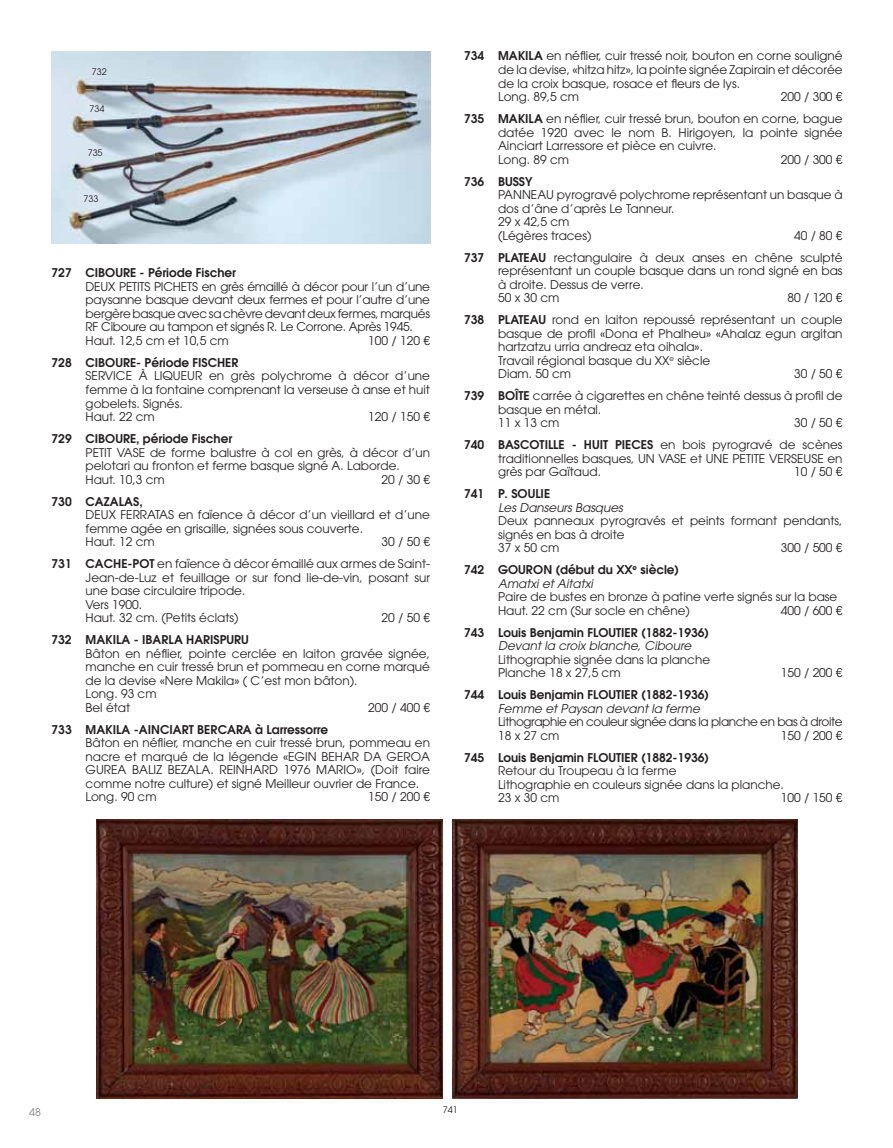
<style>
.page{position:relative;width:893px;height:1148px;background:#fff}
.page>*{position:absolute;margin:0;border:0;box-sizing:border-box;transform-origin:0 0}
.t1{font:12px/13.5px "ITC Avant Garde Pro";color:#231f20}
.t2{font:600 12px/13.5px "ITC Avant Garde Pro";color:#231f20}
.t3{font:12px/13.5px "ITC Avant Garde Pro";letter-spacing:-.02em;color:#231f20}
.t4{font:italic 12px "ITC Avant Garde Pro";color:#231f20}
.t5{font:12px/13.5px "ITC Avant Garde Pro";letter-spacing:-.03em;color:#231f20}
.t6{font:10.5px "ITC Avant Garde Pro";color:#808285}
.t7{font:9px "ITC Avant Garde Pro";color:#231f20}
.s1{font-weight:600}
.s2{font-weight:400;font-style:italic}
</style>
<div class="page">
<img style="left:96px;top:819px;width:347px;height:279px">
<img style="left:52px;top:52px;width:378px;height:192px">
<img style="left:453px;top:819px;width:345px;height:279px">
<p class="t7" style="left:92px;top:68px;width:16px">732</p>
<p class="t7" style="left:89px;top:104px;width:16px">734</p>
<p class="t7" style="left:88px;top:149px;width:16px">735</p>
<p class="t7" style="left:83px;top:194px;width:16px">733</p>
<p class="t2" style="left:52px;top:267px;width:186px">727 CIBOURE - Période Fischer</p>
<p class="t3" style="left:86px;top:281px;width:346px">DEUX PETITS PICHETS en grès émaillé à décor pour l’un d’une paysanne basque devant deux fermes et pour l’autre d’une bergère basque avec sa chèvre devant deux fermes, marqués RF Ciboure au tampon et signés R. Le Corrone. Après 1945.<br>Haut. 12,5 cm et 10,5 cm</p>
<p class="t1" style="left:368px;top:335px;width:63px">100 / 120 €</p>
<p class="t2" style="left:52px;top:356px;width:188px">728 CIBOURE- Période FISCHER</p>
<p class="t1" style="left:86px;top:370px;width:346px">SERVICE À LIQUEUR en grès polychrome à décor d’une femme à la fontaine comprenant la verseuse à anse et huit gobelets. Signés.<br>Haut. 22 cm</p>
<p class="t1" style="left:368px;top:411px;width:63px">120 / 150 €</p>
<p class="t2" style="left:52px;top:432px;width:182px">729 CIBOURE, période Fischer</p>
<p class="t1" style="left:86px;top:446px;width:346px">PETIT VASE de forme balustre à col en grès, à décor d’un pelotari au fronton et ferme basque signé A. Laborde.<br>Haut. 10,3 cm</p>
<p class="t1" style="left:382px;top:473px;width:50px">20 / 30 €</p>
<p class="t2" style="left:52px;top:495px;width:93px">730 CAZALAS,</p>
<p class="t1" style="left:86px;top:509px;width:346px">DEUX FERRATAS en faïence à décor d’un vieillard et d’une femme agée en grisaille, signées sous couverte.<br>Haut. 12 cm</p>
<p class="t1" style="left:52px;top:531px;width:380px;line-height:22px;text-align:right">30 / 50 €<br><span class="s1">731 CACHE-POT</span> en faïence à décor émaillé aux armes de Saint-</p>
<p class="t1" style="left:86px;top:571px;width:346px">Jean-de-Luz et feuillage or sur fond lie-de-vin, posant sur une base circulaire tripode.<br>Vers 1900.<br>Haut. 32 cm. (Petits éclats)</p>
<p class="t1" style="left:382px;top:612px;width:50px">20 / 50 €</p>
<p class="t2" style="left:52px;top:633px;width:199px">732 MAKILA - IBARLA HARISPURU</p>
<p class="t1" style="left:86px;top:647px;width:346px">Bâton en néflier, pointe cerclée en laiton gravée signée, manche en cuir tressé brun et pommeau en corne marqué de la devise «Nere Makila» ( C’est mon bâton).<br>Long. 93 cm<br>Bel état</p>
<p class="t1" style="left:368px;top:701px;width:63px">200 / 400 €</p>
<p class="t2" style="left:52px;top:723px;width:278px">733 MAKILA -AINCIART BERCARA à Larressorre</p>
<p class="t1" style="left:86px;top:737px;width:346px">Bâton en néflier, manche en cuir tressé brun, pommeau en nacre et marqué de la légende «EGIN BEHAR DA GEROA GUREA BALIZ BEZALA. REINHARD 1976 MARIO», (Doit faire comme notre culture) et signé Meilleur ouvrier de France.<br>Long. 90 cm</p>
<p class="t1" style="left:368px;top:791px;width:63px">150 / 200 €</p>
<p class="t1" style="left:498px;top:50px;width:346px;text-indent:-34px"><span class="s1">734 MAKILA</span> en néflier, cuir tressé noir, bouton en corne souligné de la devise, «hitza hitz», la pointe signée Zapirain et décorée de la croix basque, rosace et fleurs de lys.<br>Long. 89,5 cm</p>
<p class="t1" style="left:464px;top:86px;width:380px;line-height:22px;text-align:right">200 / 300 €<br><span class="s1">735 MAKILA</span> en néflier, cuir tressé brun, bouton en corne, bague</p>
<p class="t1" style="left:498px;top:126px;width:346px">datée 1920 avec le nom B. Hirigoyen, la pointe signée<br>Ainciart Larressore et pièce en cuivre.<br>Long. 89 cm</p>
<p class="t1" style="left:781px;top:153px;width:63px">200 / 300 €</p>
<p class="t2" style="left:464px;top:175px;width:70px">736 BUSSY</p>
<p class="t1" style="left:498px;top:189px;width:346px">PANNEAU pyrogravé polychrome représentant un basque à dos d’âne d’après Le Tanneur.<br>29 x 42,5 cm<br>(Légères traces)</p>
<p class="t1" style="left:464px;top:225px;width:380px;line-height:22px;text-align:right">40 / 80 €<br><span class="s1">737 PLATEAU</span> rectangulaire à deux anses en chêne sculpté</p>
<p class="t1" style="left:498px;top:265px;width:346px">représentant un couple basque dans un rond signé en bas à droite. Dessus de verre.<br>50 x 30 cm</p>
<p class="t1" style="left:464px;top:287px;width:380px;line-height:22px;text-align:right">80 / 120 €<br><span class="s1">738 PLATEAU</span> rond en laiton repoussé représentant un couple</p>
<p class="t1" style="left:498px;top:327px;width:346px">basque de profil «Dona et Phalheu» «Ahalaz egun argitan hartzatzu urria andreaz eta oihala».<br>Travail régional basque du XX<sup>e</sup> siècle<br>Diam. 50 cm</p>
<p class="t1" style="left:464px;top:363px;width:380px;line-height:22px;text-align:right">30 / 50 €<br><span class="s1">739 BOÎTE</span> carrée à cigarettes en chêne teinté dessus à profil de</p>
<p class="t1" style="left:498px;top:403px;width:105px">basque en métal.<br>11 x 13 cm</p>
<p class="t1" style="left:464px;top:412px;width:380px;line-height:22px;text-align:right">30 / 50 €<br><span class="s1">740 BASCOTILLE - HUIT PIECES</span> en bois pyrogravé de scènes</p>
<p class="t1" style="left:498px;top:452px;width:346px">traditionnelles basques, UN VASE et UNE PETITE VERSEUSE en grès par Gaïtaud.</p>
<p class="t1" style="left:794px;top:466px;width:50px">10 / 50 €</p>
<p class="t2" style="left:464px;top:488px;width:88px">741 P. SOULIE</p>
<p class="t4" style="left:498px;top:501px;width:126px">Les Danseurs Basques</p>
<p class="t1" style="left:498px;top:515px;width:346px">Deux panneaux pyrogravés et peints formant pendants, signés en bas à droite<br>37 x 50 cm</p>
<p class="t1" style="left:781px;top:542px;width:63px">300 / 500 €</p>
<p class="t2" style="left:498px;top:564px;width:182px;text-indent:-34px">742 GOURON (début du XX<sup>e</sup> siècle)<br><span class="s2">Amatxi et Aitatxi</span></p>
<p class="t1" style="left:498px;top:591px;width:341px">Paire de bustes en bronze à patine verte signés sur la base<br>Haut. 22 cm (Sur socle en chêne)</p>
<p class="t1" style="left:781px;top:604px;width:63px">400 / 600 €</p>
<p class="t2" style="left:464px;top:626px;width:246px">743 Louis Benjamin FLOUTIER (1882-1936)</p>
<p class="t4" style="left:498px;top:640px;width:195px">Devant la croix blanche, Ciboure</p>
<p class="t1" style="left:498px;top:653px;width:214px">Lithographie signée dans la planche<br>Planche 18 x 27,5 cm</p>
<p class="t1" style="left:781px;top:667px;width:63px">150 / 200 €</p>
<p class="t2" style="left:464px;top:689px;width:246px">744 Louis Benjamin FLOUTIER (1882-1936)</p>
<p class="t4" style="left:498px;top:703px;width:203px">Femme et Paysan devant la ferme</p>
<p class="t5" style="left:498px;top:716px;width:346px">Lithographie en couleur signée dans la planche en bas à droite<br>18 x 27 cm</p>
<p class="t1" style="left:781px;top:729px;width:63px">150 / 200 €</p>
<p class="t2" style="left:464px;top:751px;width:246px">745 Louis Benjamin FLOUTIER (1882-1936)</p>
<p class="t1" style="left:498px;top:765px;width:287px">Retour du Troupeau à la ferme<br>Lithographie en couleurs signée dans la planche.<br>23 x 30 cm</p>
<p class="t1" style="left:781px;top:792px;width:63px">100 / 150 €</p>
<p class="t6" style="left:29px;top:1107px;width:13px">48</p>
<p class="t7" style="left:443px;top:1105px;width:16px">741</p>
</div>
